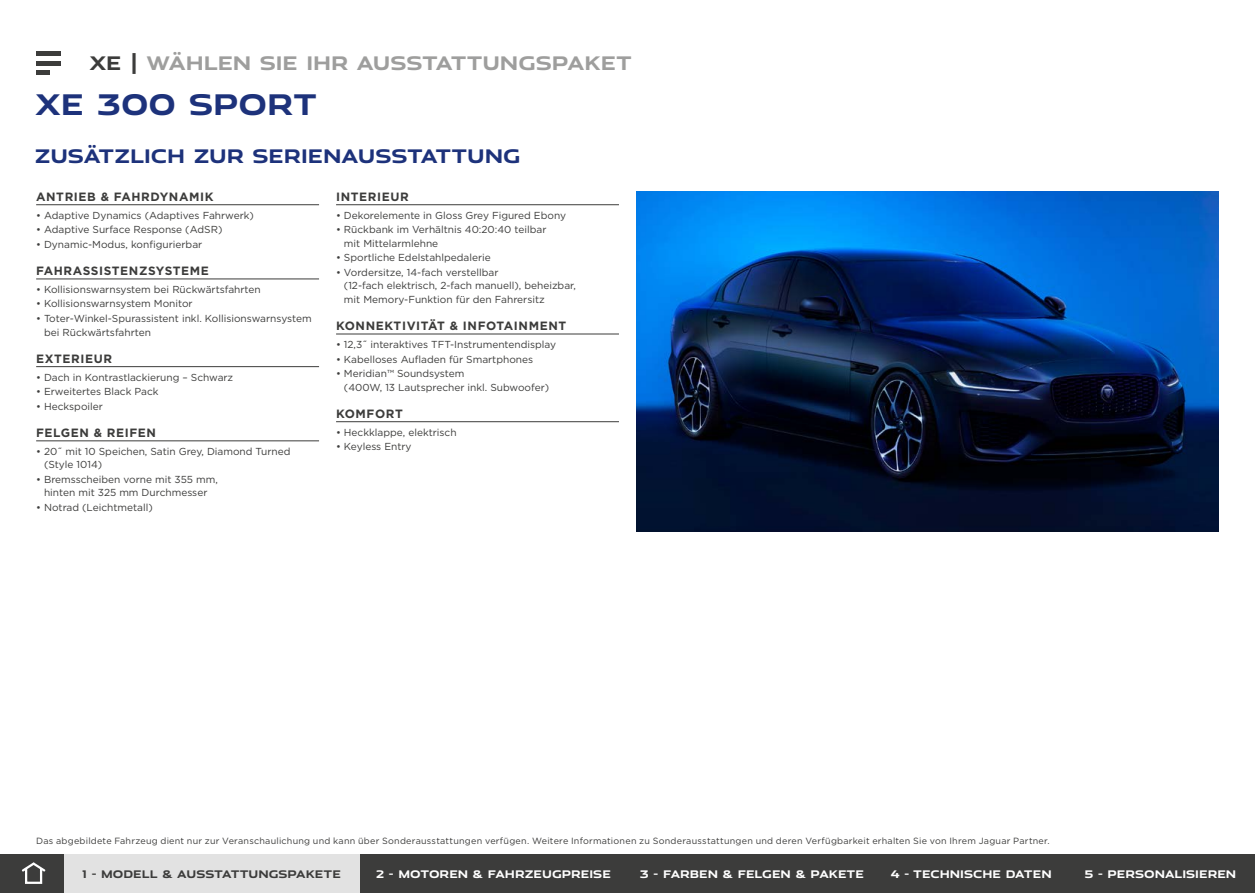
<style>
.page{position:relative;width:1255px;height:893px;background:#fff}
.page>*{position:absolute;margin:0;border:0;box-sizing:border-box;transform-origin:0 0}
.t1{font:700 28.5px "Jaguar Modern";letter-spacing:-.005em;color:#1d327b}
.t2{font:700 18.75px "Jaguar Modern";letter-spacing:-.005em;color:#9e9e9d}
.t3{font:700 18.75px "Jaguar Modern";letter-spacing:-.005em;color:#1d327b}
.t4{font:700 12px "Gotham";letter-spacing:.05em;color:#3c3c3b}
.t5{font:700 10.5px "Jaguar Modern";color:#fff}
.t6{font:700 10.5px "Jaguar Modern";color:#3c3c3b}
.t7{font:10.2px/13.5px "Gotham";color:#3c3c3b}
.t8{font:9px "Gotham";letter-spacing:.025em;color:#3c3c3b}
.s1{color:#3c3c3b}
</style>
<div class="page">
<svg style="left:36px;top:55px;width:24px;height:16px"></svg>
<hr style="left:36px;top:51px;width:24px;height:4px;background:#3c3c3b">
<hr style="left:36px;top:61px;width:24px;height:4px;background:#3c3c3b">
<hr style="left:36px;top:71px;width:14px;height:4px;background:#3c3c3b">
<div style="left:0;top:855px;width:64px;height:38px;background:#3c3c3b"></div>
<svg style="left:22px;top:862px;width:24px;height:11px"></svg>
<div style="left:25px;top:867px;width:17px;height:17px;border:2px solid #fff"></div>
<div style="left:359px;top:855px;width:268px;height:38px;background:#3c3c3b"></div>
<div style="left:627px;top:855px;width:249px;height:38px;background:#3c3c3b"></div>
<div style="left:876px;top:855px;width:189px;height:38px;background:#3c3c3b"></div>
<div style="left:1065px;top:855px;width:189px;height:38px;background:#3c3c3b"></div>
<div style="left:64px;top:855px;width:295px;height:38px;background:#e2e2e2"></div>
<hr style="left:36px;top:204px;width:283px;height:1px;background:#3c3c3b">
<hr style="left:36px;top:279px;width:283px;height:1px;background:#3c3c3b">
<hr style="left:36px;top:366px;width:283px;height:1px;background:#3c3c3b">
<hr style="left:36px;top:440px;width:283px;height:1px;background:#3c3c3b">
<hr style="left:336px;top:204px;width:283px;height:1px;background:#3c3c3b">
<hr style="left:336px;top:334px;width:283px;height:1px;background:#3c3c3b">
<hr style="left:336px;top:421px;width:283px;height:1px;background:#3c3c3b">
<img style="left:636px;top:191px;width:582px;height:340px">
<h2 class="t2" style="left:89px;top:48px;width:544px"><span class="s1">XE |</span> WÄHLEN SIE IHR AUSSTATTUNGSPAKET</h2>
<h1 class="t1" style="left:35px;top:81px;width:283px">XE 300 SPORT</h1>
<h2 class="t3" style="left:35px;top:140px;width:487px">ZUSÄTZLICH ZUR SERIENAUSSTATTUNG</h2>
<p class="t4" style="left:36px;top:189px;width:179px">ANTRIEB &amp; FAHRDYNAMIK</p>
<p class="t7" style="left:36px;top:208px;width:219px">• Adaptive Dynamics (Adaptives Fahrwerk)</p>
<p class="t7" style="left:36px;top:223px;width:188px">• Adaptive Surface Response (AdSR)</p>
<p class="t7" style="left:36px;top:237px;width:168px">• Dynamic-Modus, konfigurierbar</p>
<p class="t4" style="left:36px;top:263px;width:174px">FAHRASSISTENZSYSTEME</p>
<p class="t7" style="left:36px;top:282px;width:226px">• Kollisionswarnsystem bei Rückwärtsfahrten</p>
<p class="t7" style="left:36px;top:297px;width:158px">• Kollisionswarnsystem Monitor</p>
<p class="t7" style="left:44px;top:311px;width:269px;text-indent:-8px">• Toter-Winkel-Spurassistent inkl. Kollisionswarnsystem bei Rückwärtsfahrten</p>
<p class="t4" style="left:36px;top:351px;width:77px">EXTERIEUR</p>
<p class="t7" style="left:36px;top:370px;width:199px">• Dach in Kontrastlackierung – Schwarz</p>
<p class="t7" style="left:36px;top:385px;width:124px">• Erweitertes Black Pack</p>
<p class="t7" style="left:36px;top:399px;width:68px">• Heckspoiler</p>
<p class="t4" style="left:36px;top:425px;width:121px">FELGEN &amp; REIFEN</p>
<p class="t7" style="left:44px;top:444px;width:248px;text-indent:-8px">• 20˝ mit 10 Speichen, Satin Grey, Diamond Turned (Style 1014)</p>
<p class="t7" style="left:36px;top:472px;width:183px;text-align:center">• Bremsscheiben vorne mit 355 mm, hinten mit 325 mm Durchmesser</p>
<p class="t7" style="left:36px;top:500px;width:118px">• Notrad (Leichtmetall)</p>
<p class="t4" style="left:336px;top:189px;width:74px">INTERIEUR</p>
<p class="t7" style="left:336px;top:208px;width:231px">• Dekorelemente in Gloss Grey Figured Ebony</p>
<p class="t7" style="left:344px;top:223px;width:204px;text-indent:-8px">• Rückbank im Verhältnis 40:20:40 teilbar mit Mittelarmlehne</p>
<p class="t7" style="left:336px;top:251px;width:156px">• Sportliche Edelstahlpedalerie</p>
<p class="t7" style="left:344px;top:265px;width:233px;text-indent:-8px">• Vordersitze, 14-fach verstellbar<br>(12-fach elektrisch, 2-fach manuell), beheizbar, mit Memory-Funktion für den Fahrersitz</p>
<p class="t4" style="left:336px;top:318px;width:232px">KONNEKTIVITÄT &amp; INFOTAINMENT</p>
<p class="t7" style="left:336px;top:337px;width:222px">• 12,3˝ interaktives TFT-Instrumentendisplay</p>
<p class="t7" style="left:336px;top:352px;width:199px">• Kabelloses Aufladen für Smartphones</p>
<p class="t7" style="left:344px;top:366px;width:207px;text-indent:-8px">• Meridian™ Soundsystem<br>(400W, 13 Lautsprecher inkl. Subwoofer)</p>
<p class="t4" style="left:336px;top:406px;width:68px">KOMFORT</p>
<p class="t7" style="left:336px;top:425px;width:122px">• Heckklappe, elektrisch</p>
<p class="t7" style="left:336px;top:440px;width:77px">• Keyless Entry</p>
<p class="t8" style="left:36px;top:835px;width:1015px">Das abgebildete Fahrzeug dient nur zur Veranschaulichung und kann über Sonderausstattungen verfügen. Weitere Informationen zu Sonderausstattungen und deren Verfügbarkeit erhalten Sie von Ihrem Jaguar Partner.</p>
<p class="t6" style="left:82px;top:865px;width:260px">1 - MODELL &amp; AUSSTATTUNGSPAKETE</p>
<p class="t5" style="left:376px;top:865px;width:236px">2 - MOTOREN &amp; FAHRZEUGPREISE</p>
<p class="t5" style="left:640px;top:865px;width:225px">3 - FARBEN &amp; FELGEN &amp; PAKETE</p>
<p class="t5" style="left:890px;top:865px;width:163px">4 - TECHNISCHE DATEN</p>
<p class="t5" style="left:1084px;top:865px;width:153px">5 - PERSONALISIEREN</p>
</div>
